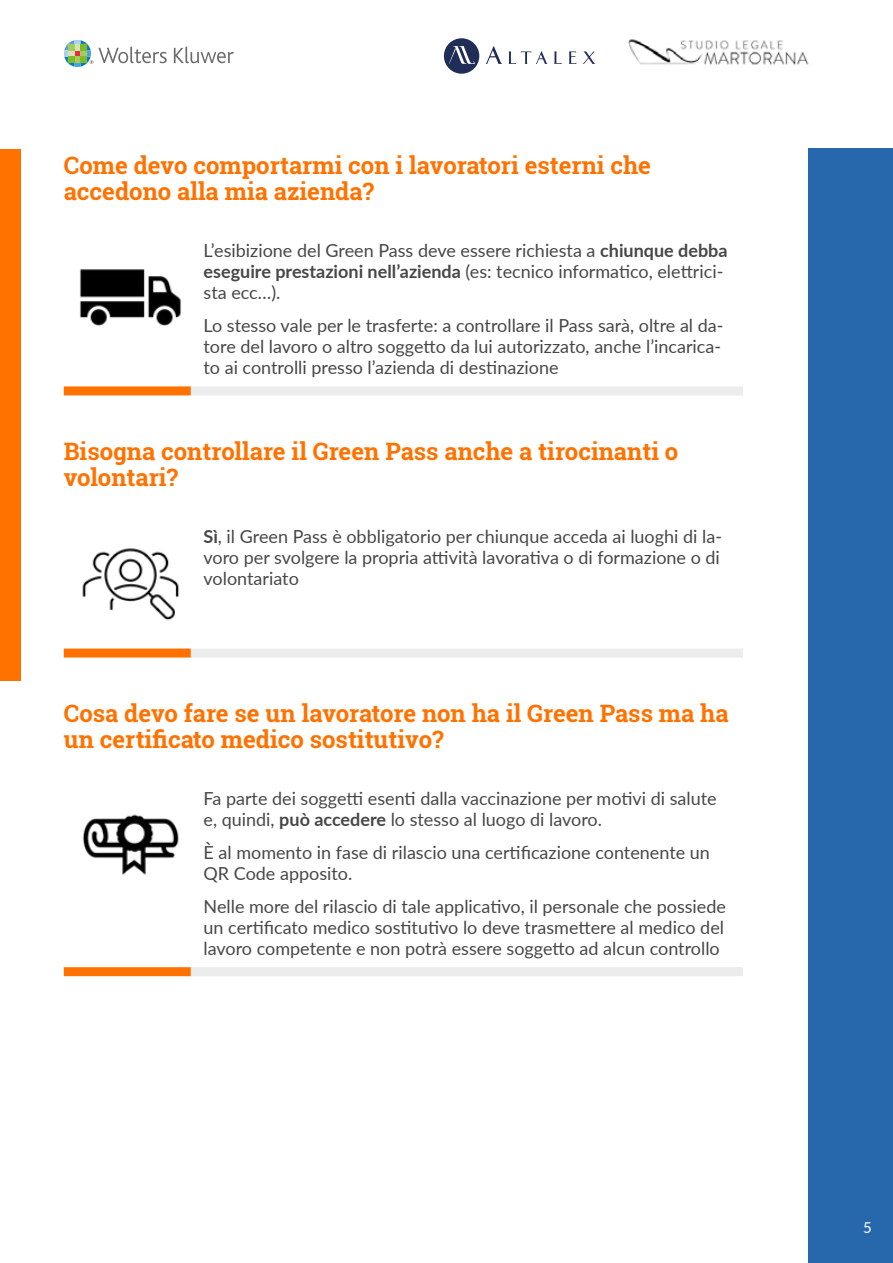
<style>
.page{position:relative;width:893px;height:1263px;background:#fff}
.page>*{position:absolute;margin:0;border:0;box-sizing:border-box;transform-origin:0 0}
.t1{font:700 24px/26px "Roboto Slab";color:#ff7200}
.t2{font:18px/21px "Lato";color:#474747}
.t3{font:15px "Lato";color:#fff}
.s1{font-weight:700}
</style>
<div class="page">
<svg style="left:174px;top:47px;width:60px;height:16px"></svg>
<svg style="left:64px;top:40px;width:103px;height:27px"></svg>
<svg style="left:444px;top:38px;width:35px;height:36px"></svg>
<svg style="left:486px;top:46px;width:16px;height:18px"></svg>
<svg style="left:509px;top:51px;width:38px;height:13px"></svg>
<svg style="left:554px;top:51px;width:8px;height:13px"></svg>
<svg style="left:569px;top:51px;width:8px;height:13px"></svg>
<svg style="left:583px;top:51px;width:12px;height:13px"></svg>
<img style="left:628px;top:39px;width:181px;height:26px">
<div style="left:808px;top:149px;width:85px;height:1114px;background:#2767ab"></div>
<div style="left:0;top:149px;width:21px;height:531px;background:#ff7200"></div>
<div style="left:191px;top:386px;width:552px;height:9px;background:#ececec"></div>
<div style="left:64px;top:386px;width:127px;height:9px;background:#ff7200"></div>
<img style="left:80px;top:269px;width:101px;height:57px">
<div style="left:191px;top:648px;width:552px;height:9px;background:#ececec"></div>
<div style="left:64px;top:648px;width:127px;height:9px;background:#ff7200"></div>
<img style="left:82px;top:548px;width:97px;height:72px">
<div style="left:191px;top:967px;width:552px;height:9px;background:#ececec"></div>
<div style="left:64px;top:967px;width:127px;height:9px;background:#ff7200"></div>
<img style="left:82px;top:814px;width:97px;height:61px">
<h1 class="t1" style="left:64px;top:152px;width:589px">Come devo comportarmi con i lavoratori esterni che accedono alla mia azienda?</h1>
<p class="t2" style="left:204px;top:239px;width:526px">L’esibizione del Green Pass deve essere richiesta a <span class="s1">chiunque debba eseguire prestazioni nell’azienda</span> (es: tecnico informatico, elettrici&shy;sta ecc…).</p>
<p class="t2" style="left:204px;top:314px;width:521px">Lo stesso vale per le trasferte: a controllare il Pass sarà, oltre al da&shy;tore del lavoro o altro soggetto da lui autorizzato, anche l’incarica&shy;to ai controlli presso l’azienda di destinazione</p>
<h1 class="t1" style="left:64px;top:438px;width:616px">Bisogna controllare il Green Pass anche a tirocinanti o volontari?</h1>
<p class="t2" style="left:204px;top:525px;width:520px;text-align:justify"><span class="s1">Sì</span>, il Green Pass è obbligatorio per chiunque acceda ai luoghi di la&shy;voro per svolgere la propria attività lavorativa o di formazione o di volontariato</p>
<h1 class="t1" style="left:64px;top:700px;width:666px">Cosa devo fare se un lavoratore non ha il Green Pass ma ha un certificato medico sostitutivo?</h1>
<p class="t2" style="left:204px;top:787px;width:515px">Fa parte dei soggetti esenti dalla vaccinazione per motivi di salute e, quindi, <span class="s1">può accedere</span> lo stesso al luogo di lavoro.</p>
<p class="t2" style="left:204px;top:841px;width:508px">È al momento in fase di rilascio una certificazione contenente un<br>QR Code apposito.</p>
<p class="t2" style="left:204px;top:895px;width:524px;text-align:justify">Nelle more del rilascio di tale applicativo, il personale che possiede un certificato medico sostitutivo lo deve trasmettere al medico del lavoro competente e non potrà essere soggetto ad alcun controllo</p>
<p class="t3" style="left:863px;top:1217px;width:10px">5</p>
</div>
